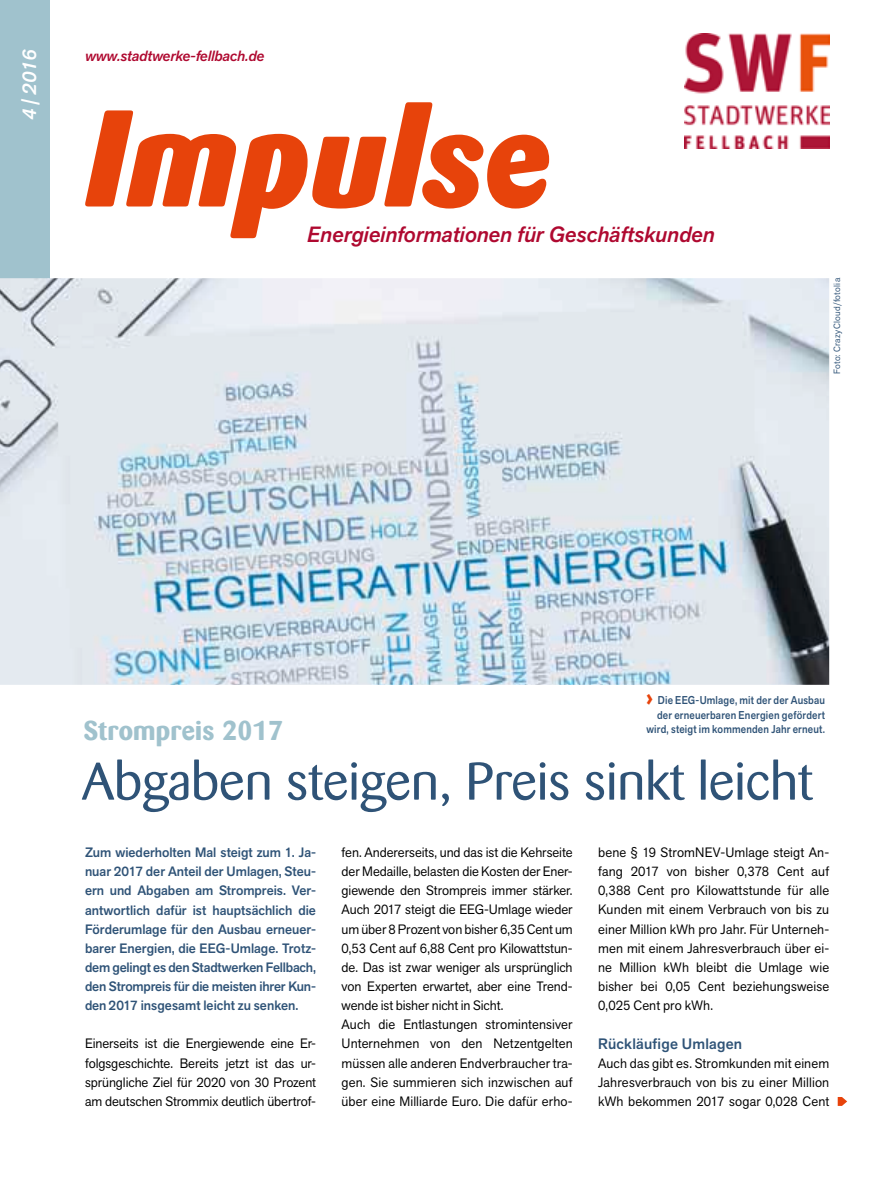
<style>
.page{position:relative;width:893px;height:1191px;background:#fff}
.page>*{position:absolute;margin:0;border:0;box-sizing:border-box;transform-origin:0 0}
.t1{font:italic 800 136.05px "Barmeno";letter-spacing:.01em;color:#e7430b}
.t2{font:52.5px "Barmeno";color:#2f5377}
.t3{font:700 27px "Barmeno";letter-spacing:.01em;color:#a0c2cd}
.t4{font:21.9px "Akzid Grtsk Next Med It";color:#af0930}
.t5{font:19.5px "Akzid Grtsk Next Med It";color:#fff}
.t6{font:500 15px "Akzid Grtsk Next";letter-spacing:.015em;color:#2f5377}
.t7{font:14.7px "Akzid Grtsk Next Med It";letter-spacing:-.005em;color:#af0930}
.t8{font:13.5px/19.2px "Akzid Grtsk Next";color:#000;text-align:justify}
.t9{font:500 13.5px/19.2px "Akzid Grtsk Next";letter-spacing:-.005em;color:#2f5377;text-align:justify}
.t10{font:500 11.25px/14.2px "Akzid Grtsk Next";letter-spacing:.015em;color:#2f5377;text-align:right;scale:.9 1}
.t11{font:9px "Akzid Grtsk Next";letter-spacing:.035em;color:#2f5377}
.s1{font-weight:800;font-size:22.5px;color:#e7430b}
</style>
<div class="page">
<img style="left:685px;top:33px;width:144px;height:116px">
<div style="left:0;top:0;width:50px;height:282px;background:#a0c2cd"></div>
<svg style="left:838px;top:1097px;width:9px;height:9px"></svg>
<img style="left:0;top:278px;width:829px;height:407px">
<h3 class="t5" style="left:17px;top:120px;width:72px;rotate:-90deg">4 | 2016</h3>
<p class="t7" style="left:85px;top:46px;width:181px">www.stadtwerke-fellbach.de</p>
<h1 class="t1" style="left:85px;top:75px;width:465px">Impulse</h1>
<h3 class="t4" style="left:307px;top:220px;width:409px">Energieinformationen für Geschäftskunden</h3>
<p class="t11" style="left:831px;top:374px;width:98px;rotate:-90deg">Foto: CrazyCloud/fotolia</p>
<p class="t10" style="left:646px;top:693px;width:200px"><span class="s1">›</span> Die EEG-Umlage, mit der der Ausbau der erneuerbaren Energien gefördert</p>
<h3 class="t3" style="left:84px;top:714px;width:200px">Strompreis 2017</h3>
<p class="t10" style="left:646px;top:722px;width:200px">wird, steigt im kommenden Jahr erneut.</p>
<h2 class="t2" style="left:82px;top:751px;width:732px">Abgaben steigen, Preis sinkt leicht</h2>
<p class="t9" style="left:85px;top:842px;width:233px">Zum wiederholten Mal steigt zum 1. Ja&shy;nuar 2017 der Anteil der Umlagen, Steu&shy;ern und Abgaben am Strompreis. Ver&shy;antwortlich dafür ist hauptsächlich die Förderumlage für den Ausbau erneuer&shy;barer Energien, die EEG-Umlage. Trotz&shy;dem gelingt es den Stadtwerken Fellbach, den Strompreis für die meisten ihrer Kun&shy;den 2017 insgesamt leicht zu senken.</p>
<p class="t8" style="left:85px;top:1034px;width:233px">Einerseits ist die Energiewende eine Er&shy;folgsgeschichte. Bereits jetzt ist das ur&shy;sprüngliche Ziel für 2020 von 30 Prozent am deutschen Strommix deutlich übertrof-</p>
<p class="t8" style="left:342px;top:842px;width:233px;text-align:left">fen. Andererseits, und das ist die Kehrseite der Medaille, belasten die Kosten der Ener&shy;giewende den Strompreis immer stärker.<br>Auch 2017 steigt die EEG-Umlage wieder um über 8 Prozent von bisher 6,35 Cent um 0,53 Cent auf 6,88 Cent pro Kilowattstun&shy;de. Das ist zwar weniger als ursprünglich von Experten erwartet, aber eine Trend&shy;wende ist bisher nicht in Sicht.<br>Auch die Entlastungen stromintensiver Unternehmen von den Netzentgelten müssen alle anderen Endverbraucher tra&shy;gen. Sie summieren sich inzwischen auf über eine Milliarde Euro. Die dafür erho-</p>
<p class="t8" style="left:598px;top:842px;width:233px">bene § 19 StromNEV-Umlage steigt An&shy;fang 2017 von bisher 0,378 Cent auf 0,388 Cent pro Kilowattstunde für alle Kunden mit einem Verbrauch von bis zu einer Million kWh pro Jahr. Für Unterneh&shy;men mit einem Jahresverbrauch über ei&shy;ne Million kWh bleibt die Umlage wie bisher bei 0,05 Cent beziehungsweise 0,025 Cent pro kWh.</p>
<p class="t6" style="left:598px;top:1033px;width:146px">Rückläufige Umlagen</p>
<p class="t8" style="left:598px;top:1053px;width:233px">Auch das gibt es. Stromkunden mit einem Jahresverbrauch von bis zu einer Million kWh bekommen 2017 sogar 0,028 Cent</p>
</div>
